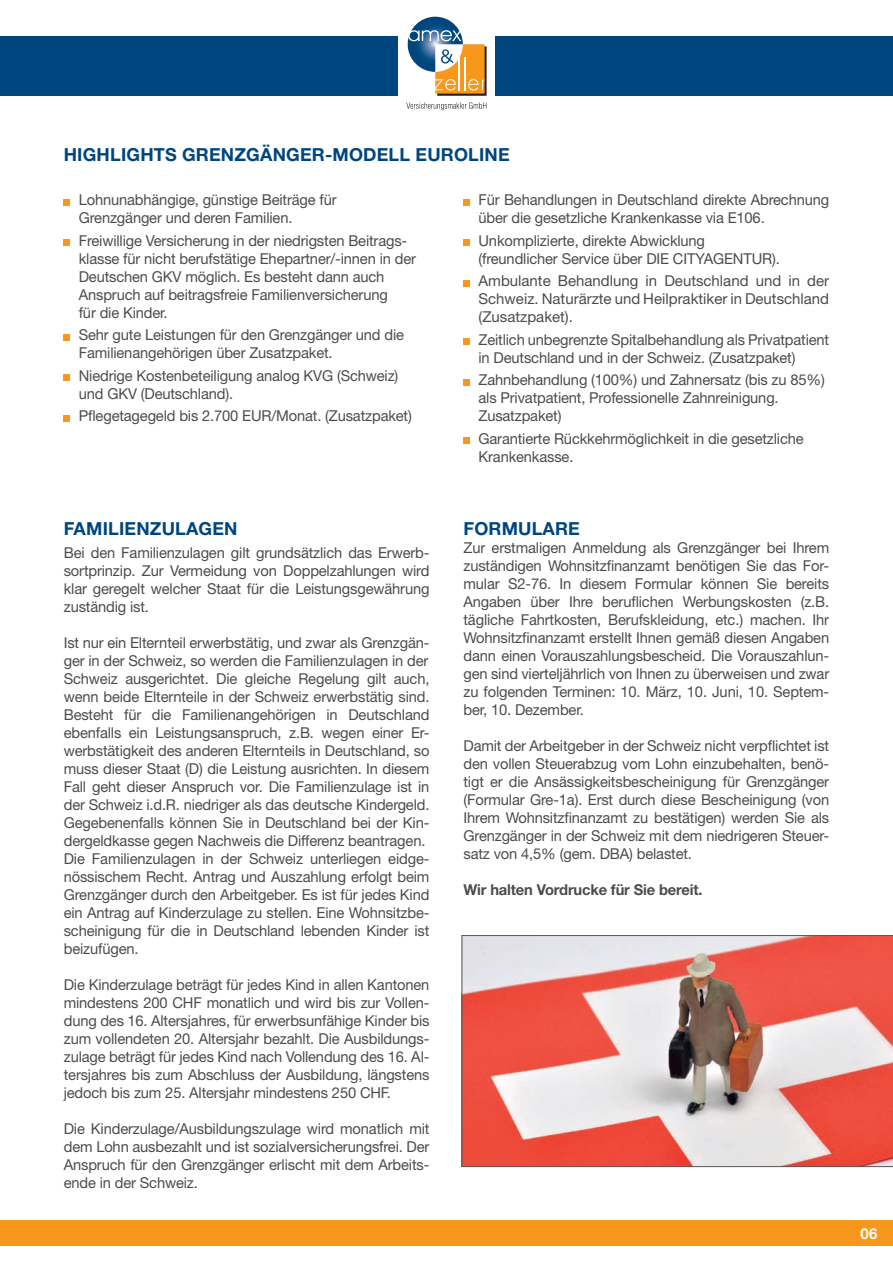
<style>
.page{position:relative;width:893px;height:1263px;background:#fff}
.page>*{position:absolute;margin:0;border:0;box-sizing:border-box;transform-origin:0 0}
.t1{font:700 18px "Helvetica Neue";letter-spacing:.01em;color:#00467e}
.t2{font:15px/18px "Helvetica Neue";letter-spacing:-.01em;color:#4b4c4d}
.t3{font:700 15px "Helvetica Neue";letter-spacing:-.01em;color:#4b4c4d}
.t4{font:700 15px "Helvetica Neue";color:#fff}
</style>
<div class="page">
<div style="left:0;top:1220px;width:893px;height:26px;background:#f7981d"></div>
<svg style="left:64px;top:199px;width:6px;height:6px"></svg>
<div style="left:64px;top:239px;width:6px;height:7px;background:#f7981d"></div>
<svg style="left:64px;top:334px;width:6px;height:6px"></svg>
<div style="left:64px;top:374px;width:6px;height:7px;background:#f7981d"></div>
<svg style="left:64px;top:415px;width:6px;height:6px"></svg>
<div style="left:463px;top:199px;width:7px;height:6px;background:#f7981d"></div>
<div style="left:463px;top:239px;width:7px;height:7px;background:#f7981d"></div>
<div style="left:463px;top:280px;width:7px;height:6px;background:#f7981d"></div>
<div style="left:463px;top:338px;width:7px;height:7px;background:#f7981d"></div>
<div style="left:463px;top:379px;width:7px;height:6px;background:#f7981d"></div>
<div style="left:463px;top:437px;width:7px;height:7px;background:#f7981d"></div>
<svg style="left:462px;top:935px;width:431px;height:232px"></svg>
<div style="left:0;top:36px;width:893px;height:60px;background:#00467e"></div>
<div style="left:398px;top:0;width:97px;height:98px;background:#fff"></div>
<img style="left:411px;top:17px;width:48px;height:13px">
<svg style="left:408px;top:30px;width:79px;height:66px"></svg>
<svg style="left:406px;top:102px;width:80px;height:8px"></svg>
<p class="t1" style="left:64px;top:144px;width:447px">HIGHLIGHTS GRENZGÄNGER-MODELL EUROLINE</p>
<p class="t2" style="left:79px;top:191px;width:259px">Lohnunabhängige, günstige Beiträge für<br>Grenzgänger und deren Familien.</p>
<p class="t2" style="left:79px;top:231px;width:339px">Freiwillige Versicherung in der niedrigsten Beitrags&shy;klasse für nicht berufstätige Ehepartner/-innen in der Deutschen GKV möglich. Es besteht dann auch Anspruch auf beitragsfreie Familienversicherung<br>für die Kinder.</p>
<p class="t2" style="left:79px;top:326px;width:327px">Sehr gute Leistungen für den Grenzgänger und die<br>Familienangehörigen über Zusatzpaket.</p>
<p class="t2" style="left:79px;top:366px;width:321px">Niedrige Kostenbeteiligung analog KVG (Schweiz) und GKV (Deutschland).</p>
<p class="t2" style="left:79px;top:407px;width:335px">Pflegetagegeld bis 2.700 EUR/Monat. (Zusatzpaket)</p>
<p class="t2" style="left:478px;top:191px;width:352px">Für Behandlungen in Deutschland direkte Abrechnung über die gesetzliche Krankenkasse via E106.</p>
<p class="t2" style="left:478px;top:231px;width:303px">Unkomplizierte, direkte Abwicklung (freundlicher Service über DIE CITYAGENTUR).</p>
<p class="t2" style="left:478px;top:272px;width:352px;text-align:justify">Ambulante Behandlung in Deutschland und in der Schweiz. Naturärzte und Heilpraktiker in Deutschland (Zusatzpaket).</p>
<p class="t2" style="left:478px;top:330px;width:352px">Zeitlich unbegrenzte Spitalbehandlung als Privatpatient in Deutschland und in der Schweiz. (Zusatzpaket)</p>
<p class="t2" style="left:478px;top:371px;width:348px">Zahnbehandlung (100%) und Zahnersatz (bis zu 85%) als Privatpatient, Professionelle Zahnreinigung.<br>Zusatzpaket)</p>
<p class="t2" style="left:478px;top:429px;width:327px">Garantierte Rückkehrmöglichkeit in die gesetzliche<br>Krankenkasse.</p>
<p class="t1" style="left:64px;top:517px;width:175px">FAMILIENZULAGEN</p>
<p class="t2" style="left:64px;top:543px;width:367px;text-align:justify">Bei den Familienzulagen gilt grundsätzlich das Erwerb&shy;sortprinzip. Zur Vermeidung von Doppelzahlungen wird klar geregelt welcher Staat für die Leistungsgewährung zuständig ist.</p>
<p class="t2" style="left:64px;top:633px;width:367px">Ist nur ein Elternteil erwerbstätig, und zwar als Grenzgän&shy;ger in der Schweiz, so werden die Familienzulagen in der Schweiz ausgerichtet. Die gleiche Regelung gilt auch, wenn beide Elternteile in der Schweiz erwerbstätig sind.<br>Besteht für die Familienangehörigen in Deutschland ebenfalls ein Leistungsanspruch, z.B. wegen einer Er&shy;werbstätigkeit des anderen Elternteils in Deutschland, so muss dieser Staat (D) die Leistung ausrichten. In diesem Fall geht dieser Anspruch vor. Die Familienzulage ist in der Schweiz i.d.R. niedriger als das deutsche Kindergeld.<br>Gegebenenfalls können Sie in Deutschland bei der Kin&shy;dergeldkasse gegen Nachweis die Differenz beantragen.<br>Die Familienzulagen in der Schweiz unterliegen eidge&shy;nössischem Recht. Antrag und Auszahlung erfolgt beim Grenzgänger durch den Arbeitgeber. Es ist für jedes Kind ein Antrag auf Kinderzulage zu stellen. Eine Wohnsitzbe&shy;scheinigung für die in Deutschland lebenden Kinder ist beizufügen.</p>
<p class="t2" style="left:64px;top:975px;width:367px;text-align:justify">Die Kinderzulage beträgt für jedes Kind in allen Kantonen mindestens 200 CHF monatlich und wird bis zur Vollen&shy;dung des 16. Altersjahres, für erwerbsunfähige Kinder bis zum vollendeten 20. Altersjahr bezahlt. Die Ausbildungs&shy;zulage beträgt für jedes Kind nach Vollendung des 16. Al&shy;tersjahres bis zum Abschluss der Ausbildung, längstens jedoch bis zum 25. Altersjahr mindestens 250 CHF.</p>
<p class="t2" style="left:64px;top:1119px;width:367px;text-align:justify">Die Kinderzulage/Ausbildungszulage wird monatlich mit dem Lohn ausbezahlt und ist sozialversicherungsfrei. Der Anspruch für den Grenzgänger erlischt mit dem Arbeits&shy;ende in der Schweiz.</p>
<p class="t1" style="left:463px;top:517px;width:118px">FORMULARE</p>
<p class="t2" style="left:463px;top:538px;width:367px;text-align:justify">Zur erstmaligen Anmeldung als Grenzgänger bei Ihrem zuständigen Wohnsitzfinanzamt benötigen Sie das For&shy;mular S2-76. In diesem Formular können Sie bereits Angaben über Ihre beruflichen Werbungskosten (z.B. tägliche Fahrtkosten, Berufskleidung, etc.) machen. Ihr Wohnsitzfinanzamt erstellt Ihnen gemäß diesen Angaben dann einen Vorauszahlungsbescheid. Die Vorauszahlun&shy;gen sind vierteljährlich von Ihnen zu überweisen und zwar zu folgenden Terminen: 10. März, 10. Juni, 10. Septem&shy;ber, 10. Dezember.</p>
<p class="t2" style="left:463px;top:736px;width:367px;text-align:justify">Damit der Arbeitgeber in der Schweiz nicht verpflichtet ist den vollen Steuerabzug vom Lohn einzubehalten, benö&shy;tigt er die Ansässigkeitsbescheinigung für Grenzgänger (Formular Gre-1a). Erst durch diese Bescheinigung (von Ihrem Wohnsitzfinanzamt zu bestätigen) werden Sie als Grenzgänger in der Schweiz mit dem niedrigeren Steuer&shy;satz von 4,5% (gem. DBA) belastet.</p>
<p class="t3" style="left:463px;top:880px;width:241px">Wir halten Vordrucke für Sie bereit.</p>
<p class="t4" style="left:861px;top:1224px;width:18px">06</p>
</div>
